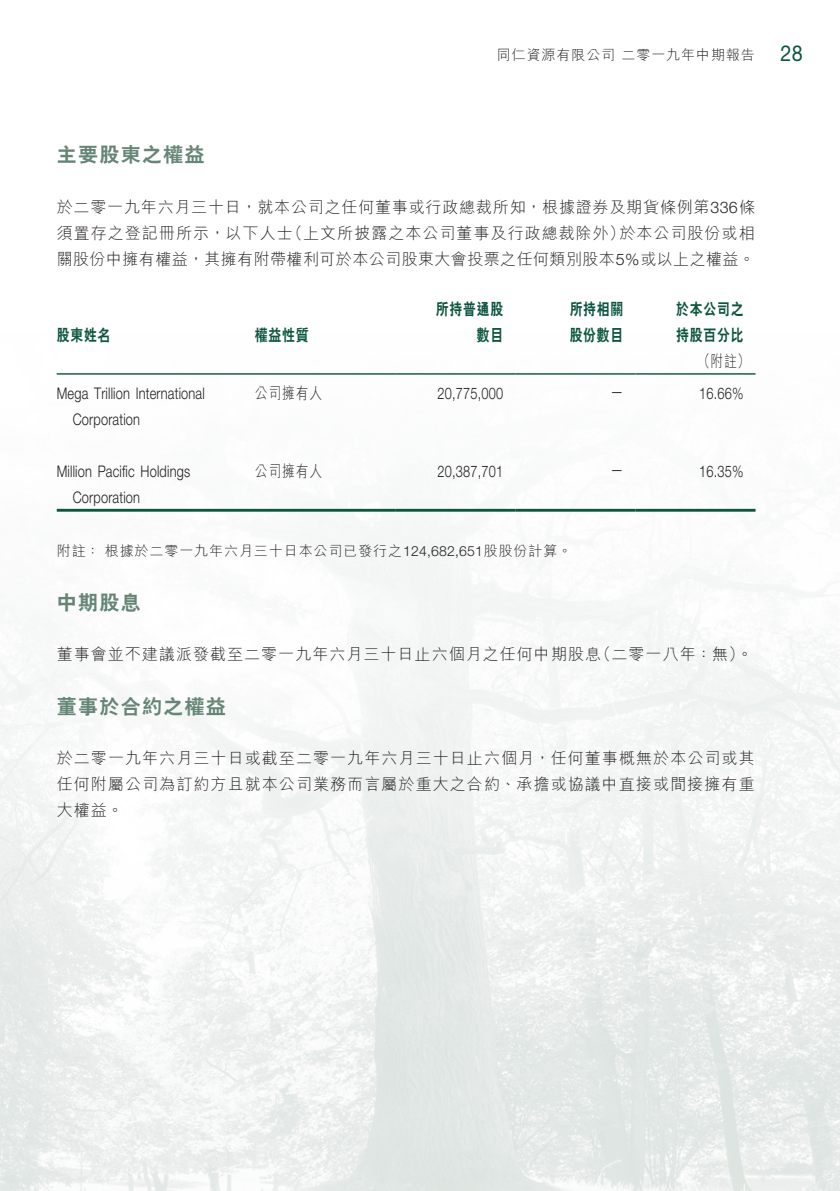
<style>
.page{position:relative;width:840px;height:1191px;background:#fff}
.page>*{position:absolute;margin:0;border:0;box-sizing:border-box;transform-origin:0 0}
.t1{font:22px "Helvetica Neue LT Std";color:#0c563f;scale:.9 1}
._03_H1{font:800 20px "C Hei 2 HK";letter-spacing:.065em;color:#658676}
._01_Body_Text{font:300 16px/26px "M Hei HK";letter-spacing:.065em;color:#231f20;text-align:right}
._15_Table_Stub{font:300 16px/26px "Helvetica Neue LT Std";letter-spacing:.015em;color:#231f20;scale:.8 1}
._01_Body_Text-2{font:300 16px/26px "M Hei HK";letter-spacing:.025em;color:#231f20}
._01_Body_Text-3{font:300 16px "Helvetica Neue LT Std";letter-spacing:.015em;color:#231f20;scale:.8 1}
._01_Body_Text-4{font:800 16px/26px "C Hei 2 HK";letter-spacing:.065em;color:#0c563f;scale:.8 1}
._15_Table_Stub-2{font:300 16px "M Hei HK";letter-spacing:.065em;color:#231f20;scale:.8 1}
._15_Table_Stub-3{font:800 16px "C Hei 2 HK";letter-spacing:.065em;color:#0c563f;scale:.8 1}
._01_Body_Text-5{font:300 16px "M Hei HK";letter-spacing:.065em;color:#231f20;scale:.8 1}
._21_IN0__Note{font:300 14px "M Hei HK";letter-spacing:.065em;color:#231f20}
.s1{font-family:"Helvetica Neue LT Std"}
</style>
<div class="page">
<img style="left:1px;top:373px;width:838px;height:818px">
<hr style="left:57px;top:373px;width:198px;height:1px;background:#0c563f">
<hr style="left:255px;top:373px;width:140px;height:1px;background:#0c563f">
<hr style="left:395px;top:373px;width:120px;height:1px;background:#0c563f">
<hr style="left:515px;top:373px;width:120px;height:1px;background:#0c563f">
<hr style="left:635px;top:373px;width:120px;height:1px;background:#0c563f">
<hr style="left:57px;top:509px;width:198px;height:2px;background:#0c563f">
<hr style="left:255px;top:509px;width:140px;height:2px;background:#0c563f">
<hr style="left:395px;top:509px;width:120px;height:2px;background:#0c563f">
<hr style="left:515px;top:509px;width:120px;height:2px;background:#0c563f">
<hr style="left:635px;top:509px;width:120px;height:2px;background:#0c563f">
<p class="_21_IN0__Note" style="left:496px;top:45px;width:259px">同仁資源有限公司二零一九年中期報告</p>
<h1 class="t1" style="left:780px;top:40px;width:26px">28</h1>
<p class="_03_H1" style="left:57px;top:142px;width:149px">主要股東之權益</p>
<p class="_01_Body_Text" style="left:57px;top:193px;width:699px">於二零一九年六月三十日，就本公司之任何董事或行政總裁所知，根據證券及期貨條例第<span class="s1">336</span>條於本公司股份或相</p>
<p class="_01_Body_Text" style="left:287px;top:219px;width:339px">（上文所披露之本公司董事及行政總裁除外）</p>
<p class="_01_Body_Text-2" style="left:57px;top:219px;width:699px">須置存之登記冊所示，以下人士<br>關股份中擁有權益，其擁有附帶權利可於本公司股東大會投票之任何類別股本<span class="s1">5%</span>或以上之權益。</p>
<p class="_15_Table_Stub-3" style="left:57px;top:324px;width:69px">股東姓名</p>
<p class="_15_Table_Stub-3" style="left:255px;top:324px;width:69px">權益性質</p>
<p class="_01_Body_Text-4" style="left:435px;top:296px;width:86px;text-align:right">所持普通股數目</p>
<p class="_01_Body_Text-4" style="left:569px;top:296px;width:69px">所持相關股份數目</p>
<p class="_01_Body_Text-4" style="left:675px;top:296px;width:86px">於本公司之持股百分比</p>
<p class="_01_Body_Text-5" style="left:697px;top:349px;width:67px">（附註(</p>
<p class="_15_Table_Stub-2" style="left:255px;top:381px;width:86px">公司擁有人</p>
<p class="_15_Table_Stub" style="left:73px;top:379px;width:166px;text-indent:-16px">Mega Trillion International<br>Corporation</p>
<p class="_01_Body_Text-3" style="left:698px;top:383px;width:57px">16.66%</p>
<p class="_01_Body_Text-3" style="left:437px;top:383px;width:84px">20,775,000</p>
<p class="_01_Body_Text-3" style="left:610px;top:381px;width:17px">—</p>
<p class="_15_Table_Stub-2" style="left:255px;top:459px;width:86px">公司擁有人</p>
<p class="_15_Table_Stub" style="left:73px;top:457px;width:148px;text-indent:-16px">Million Pacific Holdings<br>Corporation</p>
<p class="_01_Body_Text-3" style="left:698px;top:461px;width:57px">16.35%</p>
<p class="_01_Body_Text-3" style="left:437px;top:461px;width:84px">20,387,701</p>
<p class="_01_Body_Text-3" style="left:610px;top:459px;width:17px">—</p>
<p class="_21_IN0__Note" style="left:57px;top:541px;width:516px">附註：根據於二零一九年六月三十日本公司已發行之<span class="s1">124,682,651</span>股股份計算。</p>
<p class="_03_H1" style="left:57px;top:589px;width:85px">中期股息</p>
<p class="_01_Body_Text" style="left:595px;top:640px;width:159px">（二零一八年：無。(</p>
<p class="_01_Body_Text" style="left:57px;top:640px;width:545px">董事會並不建議派發截至二零一九年六月三十日止六個月之任何中期股息</p>
<p class="_03_H1" style="left:57px;top:693px;width:170px">董事於合約之權益</p>
<p class="_01_Body_Text" style="left:57px;top:744px;width:699px;text-align:justify">於二零一九年六月三十日或截至二零一九年六月三十日止六個月，任何董事概無於本公司或其任何附屬公司為訂約方且就本公司業務而言屬於重大之合約、承擔或協議中直接或間接擁有重大權益。</p>
</div>
